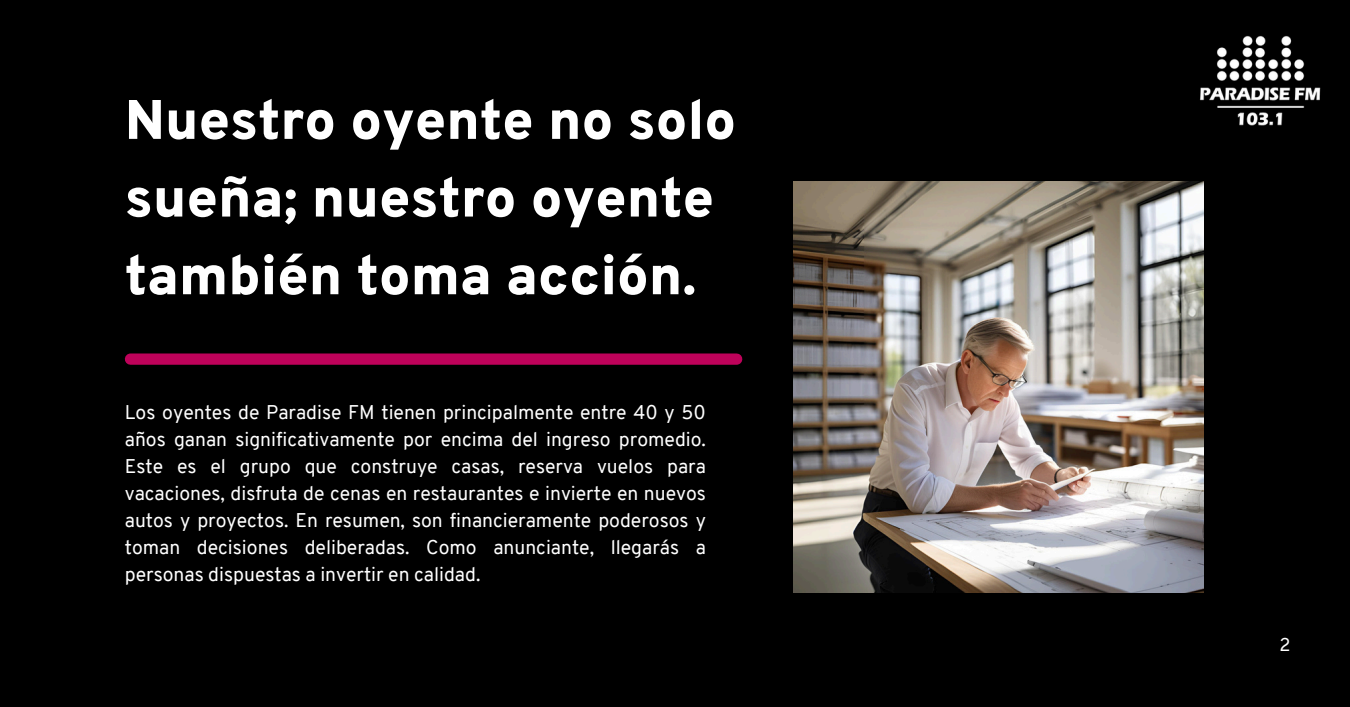
<style>
.page{position:relative;width:1350px;height:707px;background:#fff}
.page>*{position:absolute;margin:0;border:0;box-sizing:border-box;transform-origin:0 0}
.t1{font:900 55.5px/77.7px "Overpass";color:#fff}
.t2{font:19.35px/27px "Overpass";color:#fff;text-align:justify}
.t3{font:18px "Overpass";color:#fff}
</style>
<div class="page">
<div style="left:0;top:0;width:1350px;height:706px;background:#000"></div>
<img style="left:1200px;top:36px;width:121px;height:90px">
<div style="left:130px;top:353px;width:607px;height:11px;background:#be025a"></div>
<img style="left:793px;top:181px;width:411px;height:411px">
<p class="t1" style="left:125px;top:86px;width:613px">Nuestro oyente no solo sueña; nuestro oyente también toma acción.</p>
<h1 class="t2" style="left:125px;top:400px;width:583px">Los oyentes de Paradise FM tienen principalmente entre 40 y 50 años ganan significativamente por encima del ingreso promedio.<br>Este es el grupo que construye casas, reserva vuelos para vacaciones, disfruta de cenas en restaurantes e invierte en nuevos autos y proyectos. En resumen, son financieramente poderosos y toman decisiones deliberadas. Como anunciante, llegarás a personas dispuestas a invertir en calidad.</h1>
<p class="t3" style="left:1279px;top:637px;width:13px">2</p>
</div>
